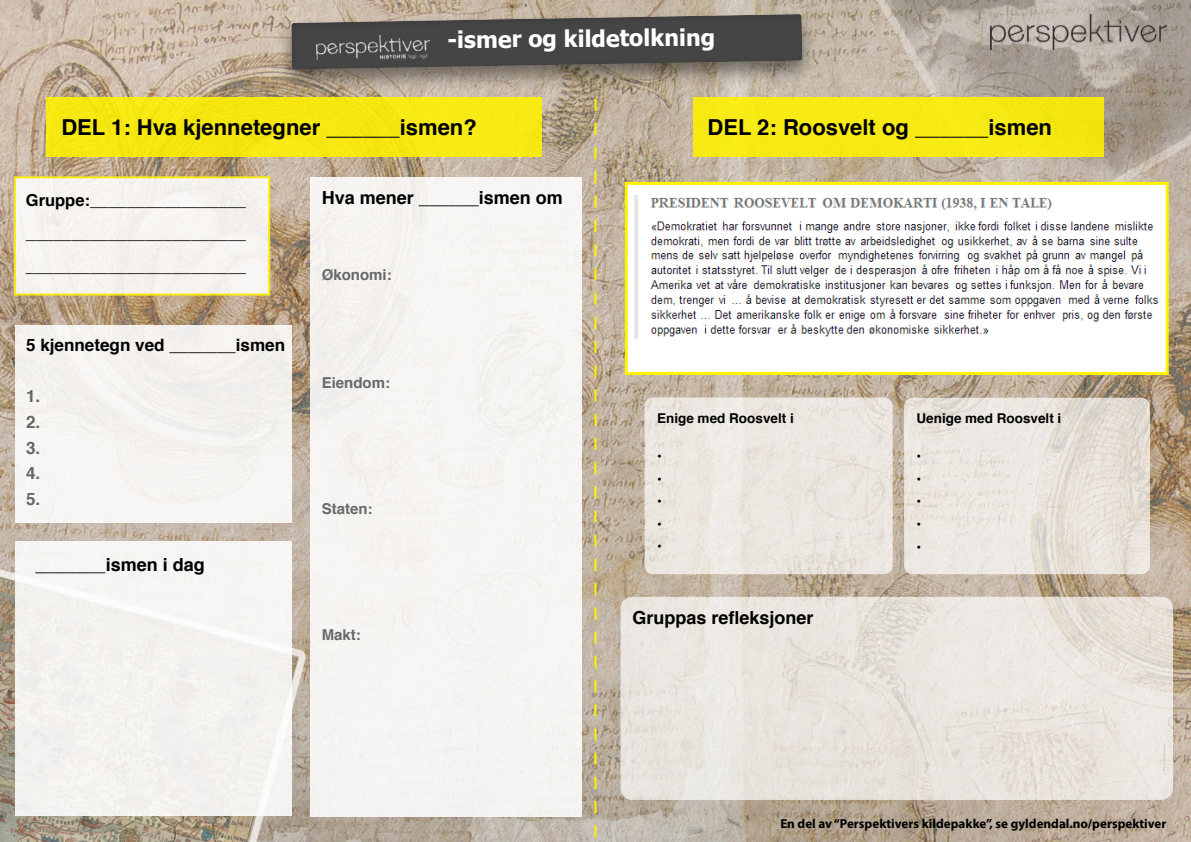
<style>
.page{position:relative;width:1191px;height:842px;background:#fff}
.page>*{position:absolute;margin:0;border:0;box-sizing:border-box;transform-origin:0 0}
.t1{font:700 23px "Tahoma";letter-spacing:-.01em;color:#fff}
.t2{font:700 22px "Helvetica";color:#000}
.t3{font:700 18px "Helvetica";color:#000}
.t4{font:700 17.1px "Helvetica";color:#000}
.t5{font:700 17.1px/25.6px "Helvetica";color:#656669;text-align:justify}
.t6{font:700 16.5px/33px "Helvetica";color:#000;text-align:justify}
.t7{font:700 15px "Helvetica";color:#67686b}
.t8{font:700 13.5px/22.5px "Helvetica";color:#000;text-align:justify}
.t9{font:700 13.1px "Myriad Pro";color:#000}
</style>
<div class="page">
<img style="left:0;top:0;width:1191px;height:842px">
<div style="left:275px;top:8px;width:543px;height:87px;background:#000;opacity:.47"></div>
<svg style="left:288px;top:10px;width:515px;height:60px;background:#5e5b57"></svg>
<img style="left:316px;top:33px;width:114px;height:29px">
<div style="left:14px;top:176px;width:256px;height:120px;background:#f6f3ef;border:2px solid #fff200"></div>
<img style="left:990px;top:14px;width:176px;height:39px">
<div style="left:15px;top:325px;width:276px;height:198px;background:#f6f3f0"></div>
<div style="left:644px;top:397px;width:248px;height:177px;background:#ebe7e1;border-radius:9px"></div>
<div style="left:15px;top:542px;width:276px;height:274px;background:#f5f3f0"></div>
<div style="left:47px;top:97px;width:495px;height:60px;background:#f6e810"></div>
<div style="left:310px;top:177px;width:271px;height:639px;background:#f6f5f2"></div>
<div style="left:693px;top:97px;width:410px;height:60px;background:#f7ea13"></div>
<svg style="left:904px;top:398px;width:246px;height:176px;background:#e8e2db"></svg>
<svg style="left:620px;top:597px;width:553px;height:203px;background:#e8e3dd"></svg>
<svg style="left:594px;top:99px;width:2px;height:743px"></svg>
<img style="left:629px;top:186px;width:535px;height:185px">
<div style="left:625px;top:182px;width:543px;height:193px;border:3px solid #fff200"></div>
<h1 class="t1" style="left:447px;top:22px;width:269px">-ismer og kildetolkning</h1>
<h2 class="t2" style="left:61px;top:109px;width:417px">DEL 1: Hva kjennetegner ______ismen?</h2>
<p class="t6" style="left:26px;top:184px;width:222px">Gruppe:_________________ ________________________ ________________________</p>
<p class="t4" style="left:26px;top:331px;width:260px">5 kjennetegn ved _______ismen</p>
<p class="t5" style="left:26px;top:384px;width:16px">1.<br>2.<br>3.<br>4.<br>5.</p>
<p class="t3" style="left:36px;top:550px;width:171px">_______ismen i dag</p>
<p class="t3" style="left:322px;top:184px;width:243px">Hva mener ______ismen om</p>
<p class="t7" style="left:322px;top:263px;width:72px">Økonomi:</p>
<p class="t7" style="left:322px;top:371px;width:70px">Eiendom:</p>
<p class="t7" style="left:322px;top:497px;width:52px">Staten:</p>
<p class="t7" style="left:322px;top:623px;width:41px">Makt:</p>
<h2 class="t2" style="left:707px;top:109px;width:346px">DEL 2: Roosvelt og ______ismen</h2>
<p class="t8" style="left:657px;top:407px;width:138px">Enige med Roosvelt i</p>
<p class="t8" style="left:657px;top:445px;width:6px">• • • • •</p>
<p class="t3" style="left:632px;top:603px;width:183px">Gruppas refleksjoner</p>
<p class="t8" style="left:916px;top:407px;width:146px">Uenige med Roosvelt i</p>
<p class="t8" style="left:916px;top:446px;width:6px">• • • • •</p>
<p class="t9" style="left:780px;top:815px;width:387px">En del av “Perspektivers kildepakke”, se gyldendal.no/perspektiver</p>
</div>
